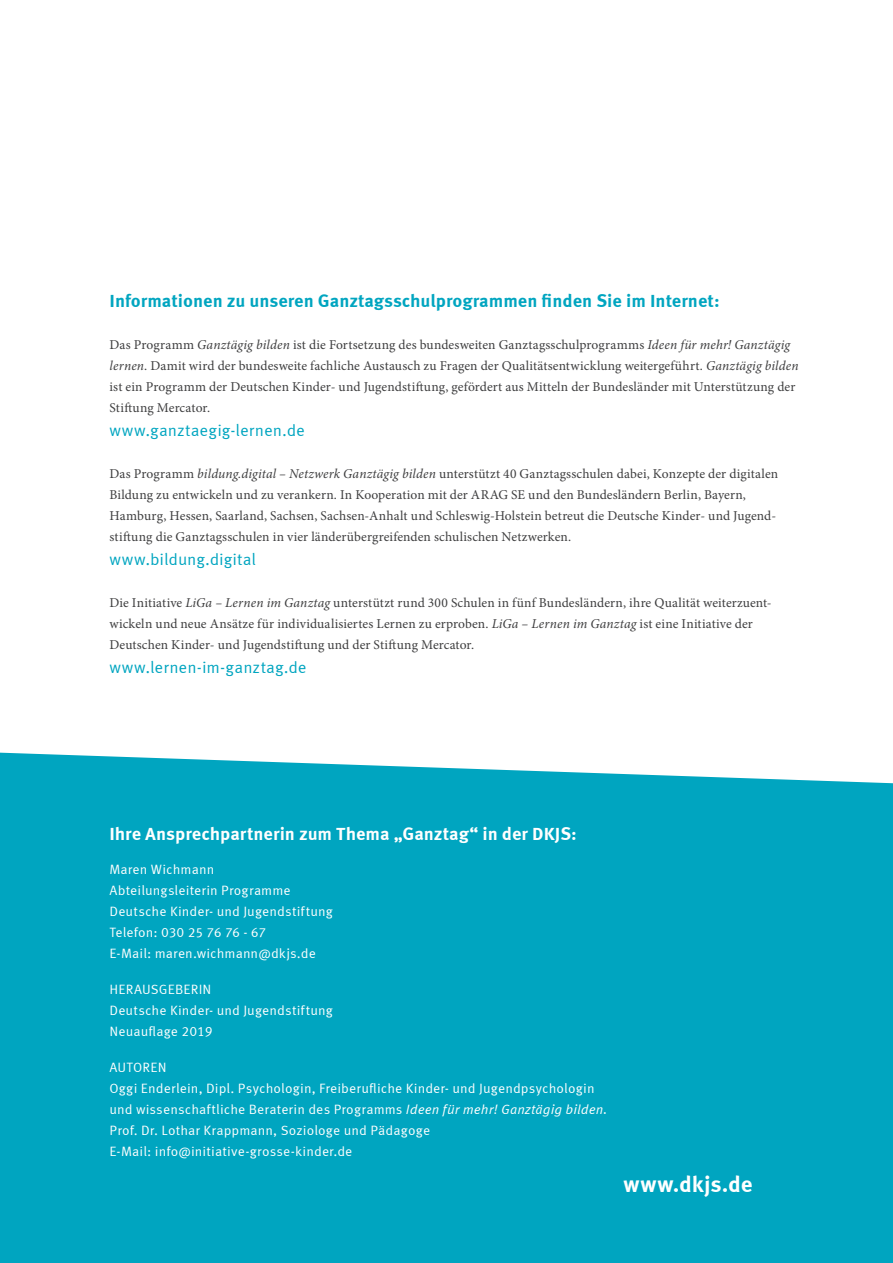
<style>
.page{position:relative;width:893px;height:1263px;background:#fff}
.page>*{position:absolute;margin:0;border:0;box-sizing:border-box;transform-origin:0 0}
.t1{font:700 22.5px "Meta Correspondence";color:#fff}
.t2{font:700 18px "Meta Correspondence";color:#00a5c0}
.t3{font:700 18px "Meta Correspondence";letter-spacing:-.005em;color:#fff}
.t4{font:16.5px "Meta Correspondence";color:#00a5c0}
.t5{font:13.5px/21px "Minion Pro";letter-spacing:.01em;color:#3e3e3f}
.t6{font:13.5px/21px "Meta Correspondence";letter-spacing:.005em;color:#fff}
.s1{font-style:italic}
</style>
<div class="page">
<div style="left:0;top:753px;width:893px;height:510px;background:#00a5c0"></div>
<h2 class="t2" style="left:109px;top:290px;width:612px">Informationen zu unseren Ganztagsschulprogrammen finden Sie im Internet:</h2>
<p class="t5" style="left:109px;top:334px;width:691px">Das Programm <span class="s1">Ganztägig bilden</span> ist die Fortsetzung des bundesweiten Ganztagsschulprogramms <span class="s1">Ideen für mehr! Ganztägig lernen</span>. Damit wird der bundesweite fachliche Austausch zu Fragen der Qualitätsentwicklung weitergeführt. <span class="s1">Ganztägig bilden </span>ist ein Programm der Deutschen Kinder- und Jugendstiftung, gefördert aus Mitteln der Bundesländer mit Unterstützung der Stiftung Mercator.</p>
<p class="t4" style="left:109px;top:421px;width:197px">www.ganztaegig-lernen.de</p>
<p class="t5" style="left:109px;top:463px;width:670px">Das Programm <span class="s1">bildung.digital – Netzwerk Ganztägig bilden</span> unterstützt 40 Ganztagsschulen dabei, Konzepte der digitalen Bildung zu entwickeln und zu verankern. In Kooperation mit der ARAG SE und den Bundesländern Berlin, Bayern, Hamburg, Hessen, Saarland, Sachsen, Sachsen-Anhalt und Schleswig-Holstein betreut die Deutsche Kinder- und Jugend&shy;stiftung die Ganztagsschulen in vier länderübergreifenden schulischen Netzwerken.</p>
<p class="t4" style="left:109px;top:550px;width:148px">www.bildung.digital</p>
<p class="t5" style="left:109px;top:592px;width:664px">Die Initiative <span class="s1">LiGa – Lernen im Ganztag</span> unterstützt rund 300 Schulen in fünf Bundesländern, ihre Qualität weiterzuent&shy;wickeln und neue Ansätze für individualisiertes Lernen zu erproben. <span class="s1">LiGa – Lernen im Ganztag</span> ist eine Initiative der<br>Deutschen Kinder- und Jugendstiftung und der Stiftung Mercator.</p>
<p class="t4" style="left:109px;top:658px;width:199px">www.lernen-im-ganztag.de</p>
<h2 class="t3" style="left:109px;top:823px;width:469px">Ihre Ansprechpartnerin zum Thema „Ganztag“ in der DKJS:</h2>
<p class="t6" style="left:109px;top:859px;width:225px">Maren Wichmann<br>Abteilungsleiterin Programme<br>Deutsche Kinder- und Jugendstiftung<br>Telefon: 030 25 76 76 - 67<br>E-Mail: maren.wichmann@dkjs.de</p>
<p class="t6" style="left:109px;top:979px;width:225px">HERAUSGEBERIN<br>Deutsche Kinder- und Jugendstiftung<br>Neuauflage 2019</p>
<p class="t6" style="left:109px;top:1057px;width:500px">AUTOREN<br>Oggi Enderlein, Dipl. Psychologin, Freiberufliche Kinder- und Jugendpsychologin und wissenschaftliche Beraterin des Programms <span class="s1">Ideen für mehr! Ganztägig bilden.<br></span>Prof. Dr. Lothar Krappmann, Soziologe und Pädagoge<br>E-Mail: info@initiative-grosse-kinder.de</p>
<h1 class="t1" style="left:624px;top:1170px;width:131px">www.dkjs.de</h1>
</div>
